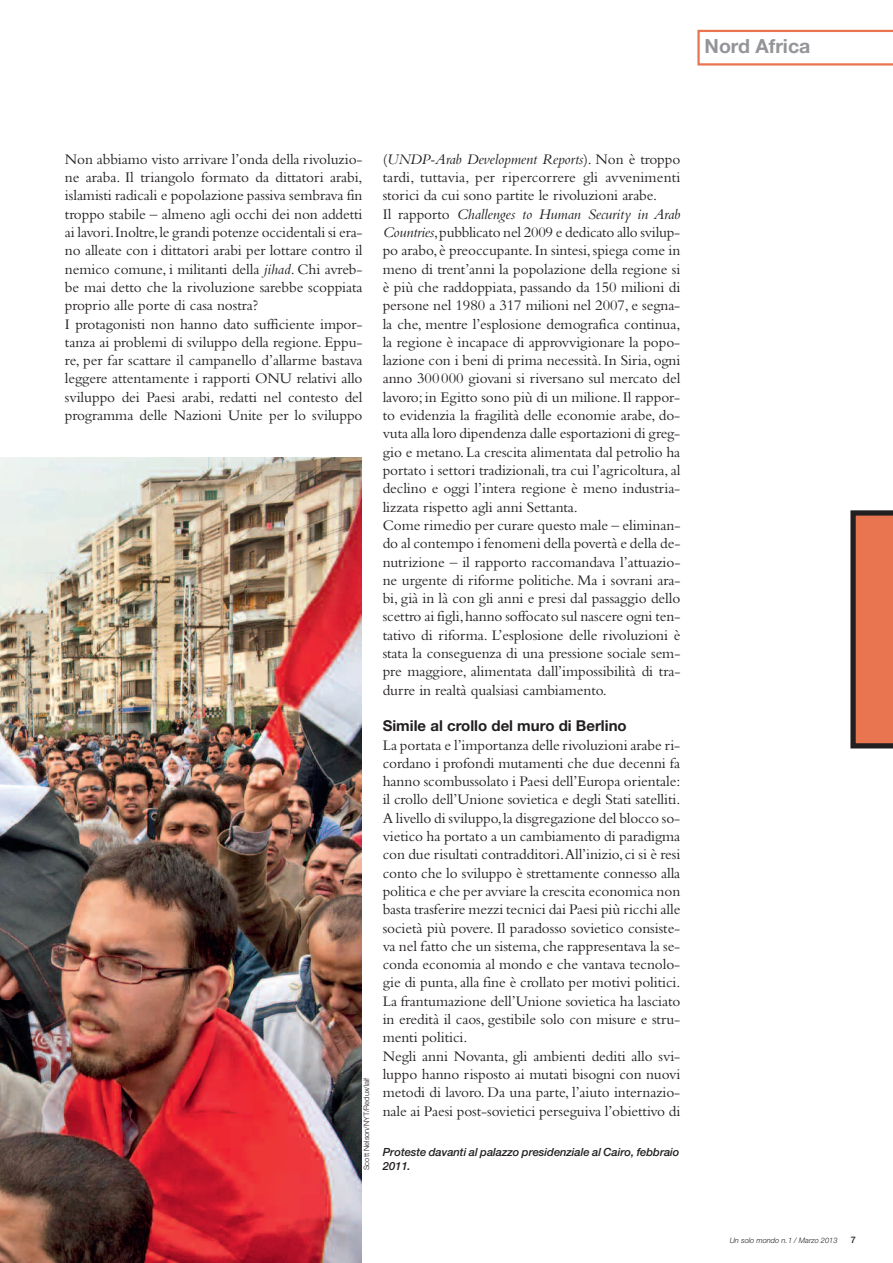
<style>
.page{position:relative;width:893px;height:1263px;background:#fff}
.page>*{position:absolute;margin:0;border:0;box-sizing:border-box;transform-origin:0 0}
.t1{font:700 19.5px "Helvetica Neue";color:#939598}
.t2{font:15.3px/18.3px "Bembo";letter-spacing:-.005em;color:#231f20}
.t3{font:700 15px "Helvetica Neue";color:#231f20}
.t4{font:italic 500 11.25px/13.5px "Helvetica Neue";letter-spacing:-.005em;color:#231f20}
.t5{font:500 9px "Helvetica Neue";color:#231f20}
.t6{font:300 7.5px "Helvetica Neue";color:#231f20}
.t7{font:italic 300 7.5px "Helvetica Neue";color:#231f20}
.s1{font-style:italic}
</style>
<div class="page">
<img style="left:0;top:457px;width:361px;height:806px">
<svg style="left:850px;top:510px;width:43px;height:238px;background:#c9684a"></svg>
<svg style="left:697px;top:30px;width:196px;height:36px"></svg>
<p class="t1" style="left:705px;top:39px;width:107px">Nord Africa</p>
<p class="t2" style="left:65px;top:151px;width:299px">Non abbiamo visto arrivare l’onda della rivoluzio&shy;ne araba. Il triangolo formato da dittatori arabi, islamisti radicali e popolazione passiva sembrava fin troppo stabile – almeno agli occhi dei non addetti ai lavori.Inoltre,le grandi potenze occidentali si era&shy;no alleate con i dittatori arabi per lottare contro il nemico comune, i militanti della <span class="s1">jihad</span>. Chi avreb&shy;be mai detto che la rivoluzione sarebbe scoppiata proprio alle porte di casa nostra?<br>I protagonisti non hanno dato sufficiente impor&shy;tanza ai problemi di sviluppo della regione. Eppu&shy;re, per far scattare il campanello d’allarme bastava leggere attentamente i rapporti ONU relativi allo sviluppo dei Paesi arabi, redatti nel contesto del programma delle Nazioni Unite per lo sviluppo</p>
<p class="t2" style="left:383px;top:151px;width:299px">(<span class="s1">UNDP-Arab Development Reports</span>). Non è troppo tardi, tuttavia, per ripercorrere gli avvenimenti storici da cui sono partite le rivoluzioni arabe.<br>Il rapporto <span class="s1">Challenges to Human Security in Arab Countries</span>,pubblicato nel 2009 e dedicato allo svilup&shy;po arabo, è preoccupante.In sintesi,spiega come in meno di trent’anni la popolazione della regione si è più che raddoppiata, passando da 150 milioni di persone nel 1980 a 317 milioni nel 2007, e segna&shy;la che, mentre l’esplosione demografica continua, la regione è incapace di approvvigionare la popo&shy;lazione con i beni di prima necessità.In Siria, ogni anno 300000 giovani si riversano sul mercato del lavoro; in Egitto sono più di un milione.Il rappor&shy;to evidenzia la fragilità delle economie arabe, do&shy;vuta alla loro dipendenza dalle esportazioni di greg&shy;gio e metano.La crescita alimentata dal petrolio ha portato i settori tradizionali,tra cui l’agricoltura,al declino e oggi l’intera regione è meno industria&shy;lizzata rispetto agli anni Settanta.<br>Come rimedio per curare questo male – eliminan&shy;do al contempo i fenomeni della povertà e della de&shy;nutrizione – il rapporto raccomandava l’attuazio&shy;ne urgente di riforme politiche. Ma i sovrani ara&shy;bi, già in là con gli anni e presi dal passaggio dello scettro ai figli,hanno soffocato sul nascere ogni ten&shy;tativo di riforma. L’esplosione delle rivoluzioni è stata la conseguenza di una pressione sociale sem&shy;pre maggiore, alimentata dall’impossibilità di tra&shy;durre in realtà qualsiasi cambiamento.</p>
<p class="t3" style="left:383px;top:720px;width:246px">Simile al crollo del muro di Berlino</p>
<p class="t2" style="left:383px;top:737px;width:299px">La portata e l’importanza delle rivoluzioni arabe ri&shy;cordano i profondi mutamenti che due decenni fa hanno scombussolato i Paesi dell’Europa orientale: il crollo dell’Unione sovietica e degli Stati satelliti.<br>A livello di sviluppo,la disgregazione del blocco so&shy;vietico ha portato a un cambiamento di paradigma con due risultati contradditori.All’inizio, ci si è resi conto che lo sviluppo è strettamente connesso alla politica e che per avviare la crescita economica non basta trasferire mezzi tecnici dai Paesi più ricchi alle società più povere. Il paradosso sovietico consiste&shy;va nel fatto che un sistema, che rappresentava la se&shy;conda economia al mondo e che vantava tecnolo&shy;gie di punta, alla fine è crollato per motivi politici.<br>La frantumazione dell’Unione sovietica ha lasciato in eredità il caos, gestibile solo con misure e stru&shy;menti politici.<br>Negli anni Novanta, gli ambienti dediti allo svi&shy;luppo hanno risposto ai mutati bisogni con nuovi metodi di lavoro. Da una parte, l’aiuto internazio&shy;nale ai Paesi post-sovietici perseguiva l’obiettivo di</p>
<p class="t4" style="left:383px;top:1147px;width:298px">Proteste davanti al palazzo presidenziale al Cairo, febbraio<br>2011.</p>
<p class="t6" style="left:364px;top:1170px;width:94px;rotate:-90deg">Scott Nelson/NYT/Redux/laif</p>
<p class="t7" style="left:730px;top:1238px;width:109px">Un solo mondo n.1 / Marzo 2013</p>
<p class="t5" style="left:851px;top:1237px;width:7px">7</p>
</div>
